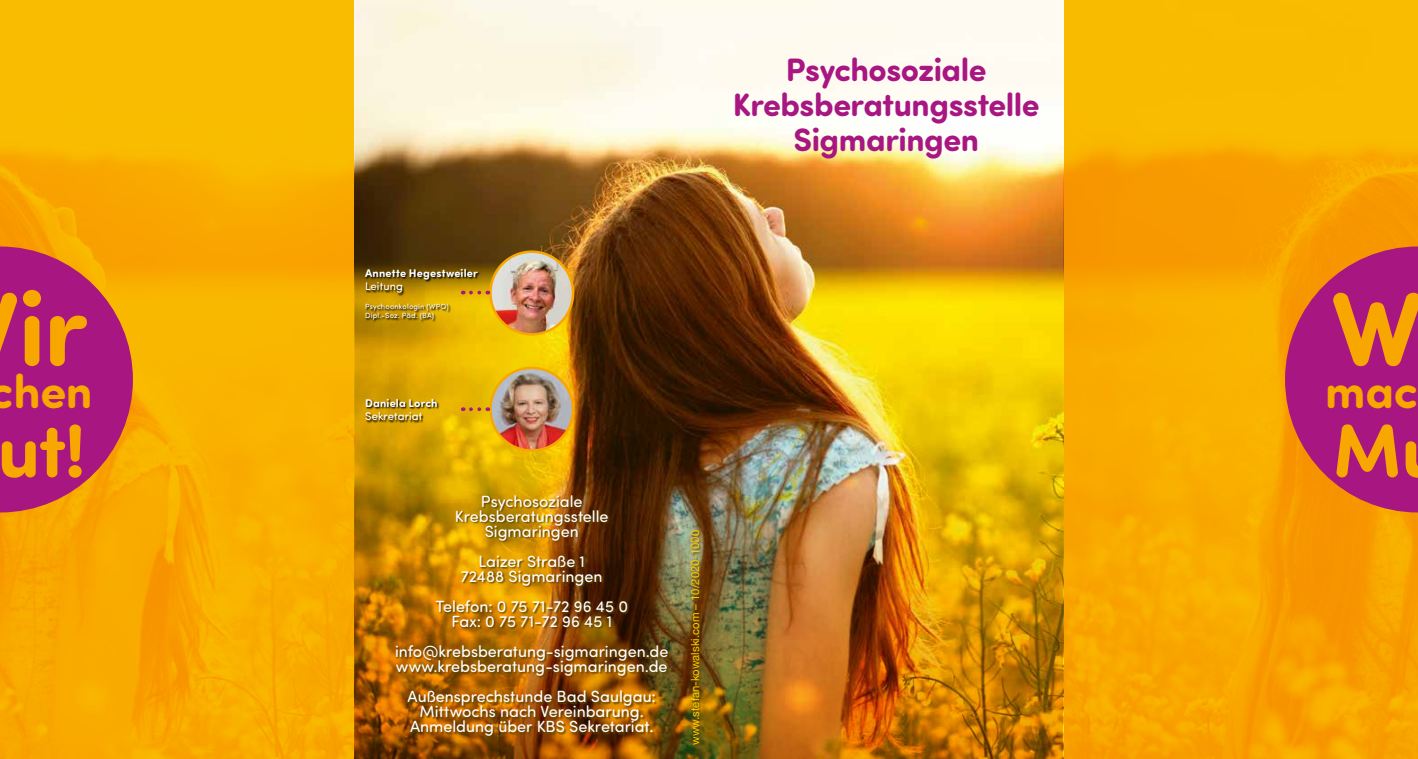
<style>
.page{position:relative;width:1418px;height:759px;background:#fff}
.page>*{position:absolute;margin:0;border:0;box-sizing:border-box;transform-origin:0 0}
.t1{font:700 75.75px "Sofia Pro Soft";color:#f8a600}
.t2{font:700 47.5px "Sofia Pro Soft";letter-spacing:-.005em;color:#f8a600}
.t3{font:700 32.5px/35px "Sofia Pro Soft";letter-spacing:-.015em;color:#a81681;text-align:center}
.t4{font:16.25px/15px "Sofia Pro Soft";color:#fff;text-align:center}
.t5{font:11.25px "Helvetica Neue";color:#fece00}
.t6{font:700 11.25px "Sofia Pro Soft";letter-spacing:.01em;color:#fff}
.t7{font:11.25px "Sofia Pro Soft";letter-spacing:.01em;color:#fff}
.t8{font:7.5px/9px "Sofia Pro Soft";letter-spacing:.025em;color:#fff}
</style>
<div class="page">
<img style="left:0;top:0;width:1417px;height:758px">
<img style="left:354px;top:482px;width:709px;height:276px">
<svg style="left:0;top:246px;width:133px;height:266px;background:#b93665"></svg>
<svg style="left:1284px;top:246px;width:133px;height:266px;background:#b93264"></svg>
<svg style="left:395px;top:495px;width:275px;height:243px;background:#945903"></svg>
<svg style="left:690px;top:531px;width:11px;height:216px;background:#70561d"></svg>
<svg style="left:365px;top:269px;width:115px;height:53px;background:#aa8300"></svg>
<svg style="left:365px;top:398px;width:74px;height:25px;background:#ae8300"></svg>
<img style="left:490px;top:251px;width:83px;height:83px;border-radius:41px">
<div style="left:489px;top:250px;width:85px;height:85px;border:2px solid #f8a600;border-radius:50%"></div>
<img style="left:490px;top:368px;width:83px;height:82px">
<div style="left:489px;top:366px;width:85px;height:85px;border:2px solid #f8a600;border-radius:50%"></div>
<svg style="left:471px;top:290px;width:17px;height:4px"></svg>
<svg style="left:471px;top:407px;width:17px;height:4px"></svg>
<h2 class="t2" style="left:-10px;top:357px;width:104px"><sup>ir</sup>chen</h2>
<h1 class="t1" style="left:-2px;top:395px;width:89px">ut!</h1>
<h3 class="t3" style="left:732px;top:50px;width:308px">Psychosoziale<br>Krebsberatungsstelle<br>Sigmaringen</h3>
<p class="t6" style="left:365px;top:265px;width:114px">Annette Hegestweiler</p>
<p class="t7" style="left:365px;top:279px;width:40px">Leitung</p>
<p class="t8" style="left:365px;top:301px;width:85px">Psychoonkologin (WPO)<br>Dipl.-Soz. Päd. (BA)</p>
<p class="t6" style="left:365px;top:394px;width:74px">Daniela Lorch</p>
<p class="t7" style="left:365px;top:408px;width:59px">Sekretariat</p>
<p class="t4" style="left:455px;top:492px;width:155px">Psychosoziale<br>Krebsberatungsstelle<br>Sigmaringen</p>
<p class="t4" style="left:461px;top:552px;width:143px">Laizer Straße 1<br>72488 Sigmaringen</p>
<p class="t4" style="left:435px;top:597px;width:194px">Telefon: 0 75 71-72 96 45 0<br>Fax: 0 75 71-72 96 45 1</p>
<p class="t4" style="left:395px;top:642px;width:275px;text-align:left">info@krebsberatung-sigmaringen.de www.krebsberatung-sigmaringen.de</p>
<p class="t4" style="left:407px;top:687px;width:250px">Außensprechstunde Bad Saulgau:<br>Mittwochs nach Vereinbarung.<br>Anmeldung über KBS Sekretariat.</p>
<p class="t5" style="left:687px;top:744px;width:216px;rotate:-90deg">www.stefan-kowalski.com – 10/2020-1000</p>
<h2 class="t2" style="left:1325px;top:357px;width:100px"><sup>W</sup>mac</h2>
<h1 class="t1" style="left:1332px;top:395px;width:71px">M</h1>
</div>
